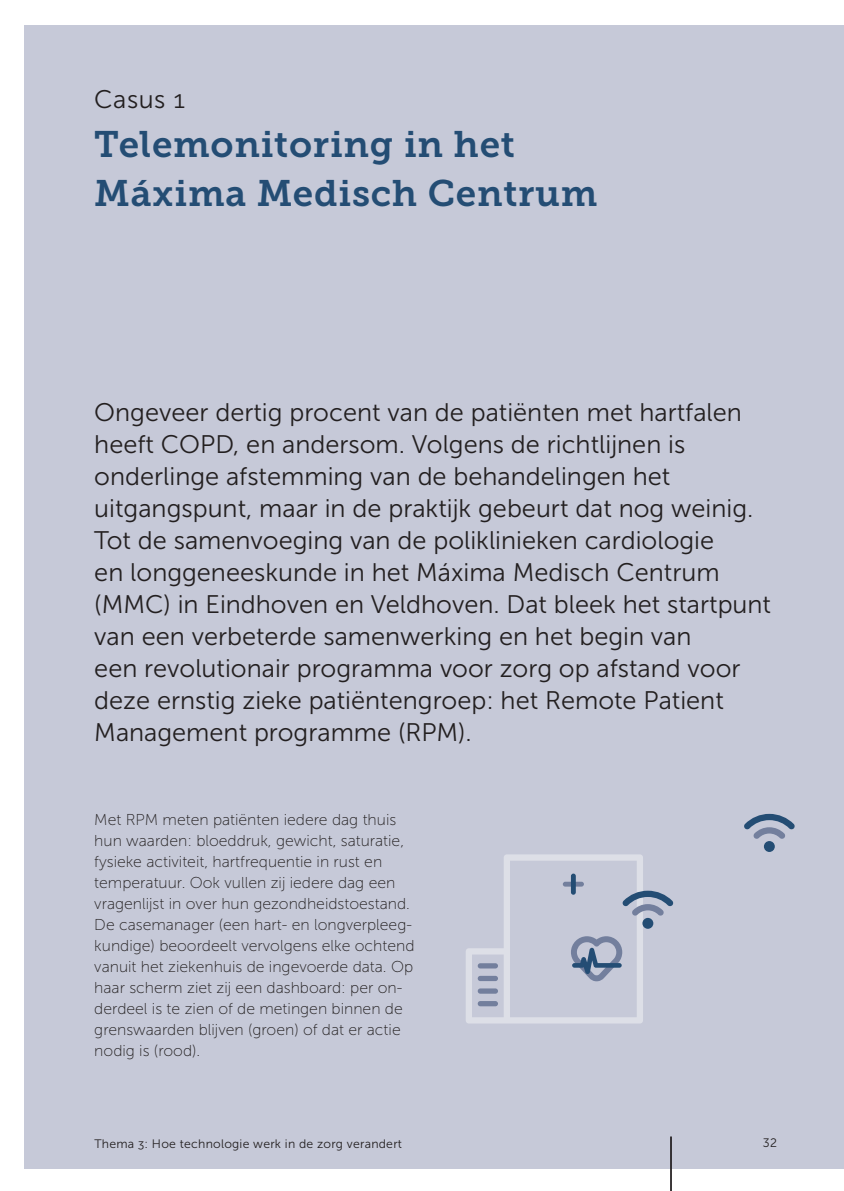
<style>
.page{position:relative;width:844px;height:1191px;background:#fff}
.page>*{position:absolute;margin:0;border:0;box-sizing:border-box;transform-origin:0 0}
.Heading_1{font:36.75px/49px "Museo Slab 700";letter-spacing:.02em;color:#244d74}
.Thema_intro_alinea{font:25.38px/31.8px "Museo Sans 300";color:#231f20}
.Heading_1-2{font:25.38px "Museo Sans 300";letter-spacing:.02em;color:#231f20}
.t1{font:15.75px/21px "Museo Sans 100";color:#231f20}
.t2{font:12.25px "Museo Sans 300";letter-spacing:.02em;color:#231f20}
</style>
<div class="page">
<div style="left:25px;top:25px;width:818px;height:1143px;background:#c6c9d8"></div>
<hr style="left:843px;top:25px;width:1px;height:1143px;background:#c6c9d8">
<svg style="left:466px;top:854px;width:207px;height:169px"></svg>
<div style="left:763px;top:841px;width:11px;height:11px;background:#244d74;border-radius:50%"></div>
<svg style="left:744px;top:814px;width:50px;height:25px"></svg>
<hr style="left:670px;top:1136px;width:1px;height:55px;background:#231f20">
<p class="Heading_1-2" style="left:94px;top:86px;width:92px">Casus 1</p>
<p class="Heading_1" style="left:94px;top:120px;width:504px">Telemonitoring in het<br>Máxima Medisch Centrum</p>
<p class="Thema_intro_alinea" style="left:94px;top:396px;width:678px">Ongeveer dertig procent van de patiënten met hartfalen heeft COPD, en andersom. Volgens de richtlijnen is onderlinge afstemming van de behandelingen het uitgangspunt, maar in de praktijk gebeurt dat nog weinig.<br>Tot de samenvoeging van de poliklinieken cardiologie<br>en longgeneeskunde in het Máxima Medisch Centrum (MMC) in Eindhoven en Veldhoven. Dat bleek het startpunt van een verbeterde samenwerking en het begin van<br>een revolutionair programma voor zorg op afstand voor deze ernstig zieke patiëntengroep: het Remote Patient Management programme (RPM).</p>
<p class="t1" style="left:94px;top:809px;width:321px">Met RPM meten patiënten iedere dag thuis hun waarden: bloeddruk, gewicht, saturatie, fysieke activiteit, hartfrequentie in rust en temperatuur. Ook vullen zij iedere dag een vragenlijst in over hun gezondheidstoestand.<br>De casemanager (een hart- en longverpleeg&shy;kundige) beoordeelt vervolgens elke ochtend vanuit het ziekenhuis de ingevoerde data. Op haar scherm ziet zij een dashboard: per on&shy;derdeel is te zien of de metingen binnen de grenswaarden blijven (groen) of dat er actie nodig is (rood).</p>
<p class="t2" style="left:94px;top:1137px;width:309px">Thema 3: Hoe technologie werk in de zorg verandert</p>
<p class="t2" style="left:762px;top:1136px;width:16px">32</p>
</div>
